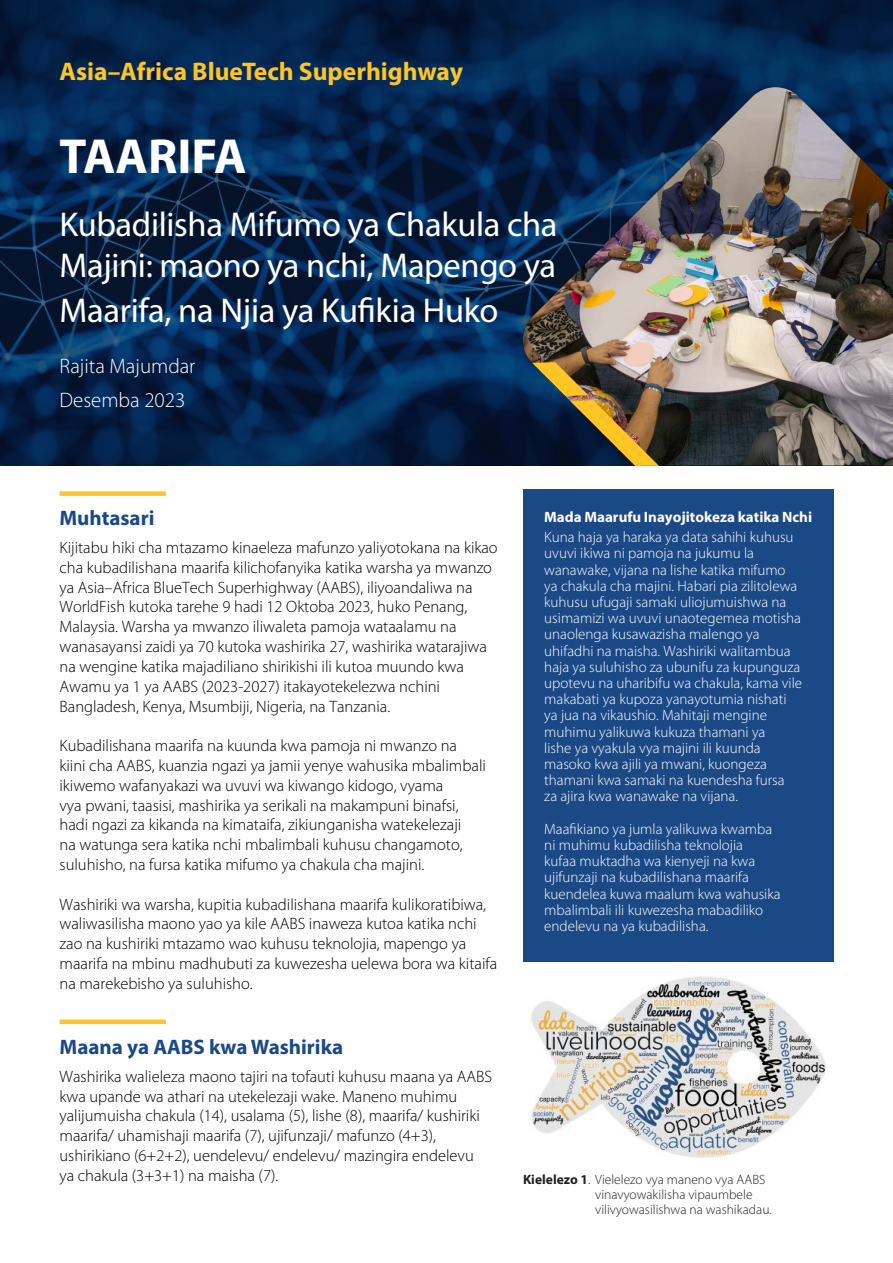
<style>
.page{position:relative;width:893px;height:1263px;background:#fff}
.page>*{position:absolute;margin:0;border:0;box-sizing:border-box;transform-origin:0 0}
.t1{font:700 49.5px "Myriad Pro";color:#fff}
.t2{font:34.5px/41.4px "Myriad Pro";letter-spacing:-.01em;color:#fff}
.t3{font:700 25.5px "Myriad Pro";color:#ffc425}
.t4{font:700 21px "Myriad Pro";color:#1b4985}
.t5{font:300 21px/33.8px "Myriad Pro";color:#fff}
.t6{font:300 16.5px/19.8px "Myriad Pro";color:#000}
.t7{font:300 15px/16.2px "Myriad Pro";color:#fff}
.t8{font:700 15px "Myriad Pro";color:#fff}
.t9{font:300 13.5px/15px "Myriad Pro";color:#221f1f}
.s1{font-weight:700}
</style>
<div class="page">
<svg style="left:0;top:0;width:893px;height:466px;background:#05244a"></svg>
<img style="left:521px;top:87px;width:372px;height:378px">
<img style="left:532px;top:362px;width:127px;height:104px">
<div style="left:523px;top:489px;width:310px;height:472px;background:#1b4985"></div>
<div style="left:60px;top:491px;width:106px;height:5px;background:#ffc425"></div>
<div style="left:60px;top:1019px;width:106px;height:5px;background:#ffc425"></div>
<img style="left:529px;top:976px;width:297px;height:182px">
<h3 class="t3" style="left:60px;top:55px;width:405px">Asia–Africa BlueTech Superhighway</h3>
<h1 class="t1" style="left:60px;top:124px;width:189px">TAARIFA</h1>
<h2 class="t2" style="left:60px;top:203px;width:500px">Kubadilisha Mifumo ya Chakula cha<br>Majini: maono ya nchi, Mapengo ya</h2>
<h2 class="t2" style="left:60px;top:289px;width:440px">Maarifa, na Njia ya Kufikia Huko</h2>
<p class="t5" style="left:60px;top:349px;width:137px">Rajita Majumdar<br>Desemba 2023</p>
<p class="t4" style="left:60px;top:504px;width:96px">Muhtasari</p>
<p class="t6" style="left:60px;top:538px;width:440px">Kijitabu hiki cha mtazamo kinaeleza mafunzo yaliyotokana na kikao cha kubadilishana maarifa kilichofanyika katika warsha ya mwanzo ya Asia–Africa BlueTech Superhighway (AABS), iliyoandaliwa na WorldFish kutoka tarehe 9 hadi 12 Oktoba 2023, huko Penang, Malaysia. Warsha ya mwanzo iliwaleta pamoja wataalamu na wanasayansi zaidi ya 70 kutoka washirika 27, washirika watarajiwa na wengine katika majadiliano shirikishi ili kutoa muundo kwa Awamu ya 1 ya AABS (2023-2027) itakayotekelezwa nchini Bangladesh, Kenya, Msumbiji, Nigeria, na Tanzania.</p>
<p class="t6" style="left:60px;top:736px;width:428px">Kubadilishana maarifa na kuunda kwa pamoja ni mwanzo na kiini cha AABS, kuanzia ngazi ya jamii yenye wahusika mbalimbali ikiwemo wafanyakazi wa uvuvi wa kiwango kidogo, vyama<br>vya pwani, taasisi, mashirika ya serikali na makampuni binafsi, hadi ngazi za kikanda na kimataifa, zikiunganisha watekelezaji<br>na watunga sera katika nchi mbalimbali kuhusu changamoto, suluhisho, na fursa katika mifumo ya chakula cha majini.</p>
<p class="t6" style="left:60px;top:894px;width:439px">Washiriki wa warsha, kupitia kubadilishana maarifa kulikoratibiwa, waliwasilisha maono yao ya kile AABS inaweza kutoa katika nchi zao na kushiriki mtazamo wao kuhusu teknolojia, mapengo ya maarifa na mbinu madhubuti za kuwezesha uelewa bora wa kitaifa na marekebisho ya suluhisho.</p>
<p class="t4" style="left:60px;top:1033px;width:285px">Maana ya AABS kwa Washirika</p>
<p class="t6" style="left:60px;top:1067px;width:434px">Washirika walieleza maono tajiri na tofauti kuhusu maana ya AABS kwa upande wa athari na utekelezaji wake. Maneno muhimu yalijumuisha chakula (14), usalama (5), lishe (8), maarifa/ kushiriki maarifa/ uhamishaji maarifa (7), ujifunzaji/ mafunzo (4+3), ushirikiano (6+2+2), uendelevu/ endelevu/ mazingira endelevu ya chakula (3+3+1) na maisha (7).</p>
<p class="t8" style="left:544px;top:507px;width:269px">Mada Maarufu Inayojitokeza katika Nchi</p>
<p class="t7" style="left:544px;top:529px;width:259px">Kuna haja ya haraka ya data sahihi kuhusu uvuvi ikiwa ni pamoja na jukumu la wanawake, vijana na lishe katika mifumo ya chakula cha majini. Habari pia zilitolewa kuhusu ufugaji samaki uliojumuishwa na usimamizi wa uvuvi unaotegemea motisha unaolenga kusawazisha malengo ya uhifadhi na maisha. Washiriki walitambua haja ya suluhisho za ubunifu za kupunguza upotevu na uharibifu wa chakula, kama vile makabati ya kupoza yanayotumia nishati ya jua na vikaushio. Mahitaji mengine muhimu yalikuwa kukuza thamani ya<br>lishe ya vyakula vya majini ili kuunda masoko kwa ajili ya mwani, kuongeza thamani kwa samaki na kuendesha fursa<br>za ajira kwa wanawake na vijana.</p>
<p class="t7" style="left:544px;top:821px;width:238px">Maafikiano ya jumla yalikuwa kwamba ni muhimu kubadilisha teknolojia<br>kufaa muktadha wa kienyeji na kwa ujifunzaji na kubadilishana maarifa kuendelea kuwa maalum kwa wahusika mbalimbali ili kuwezesha mabadiliko endelevu na ya kubadilisha.</p>
<p class="t9" style="left:595px;top:1172px;width:178px;text-indent:-72px"><span class="s1">Kielelezo 1</span>. Vielelezo vya maneno vya AABS vinavyowakilisha vipaumbele vilivyowasilishwa na washikadau.</p>
</div>
